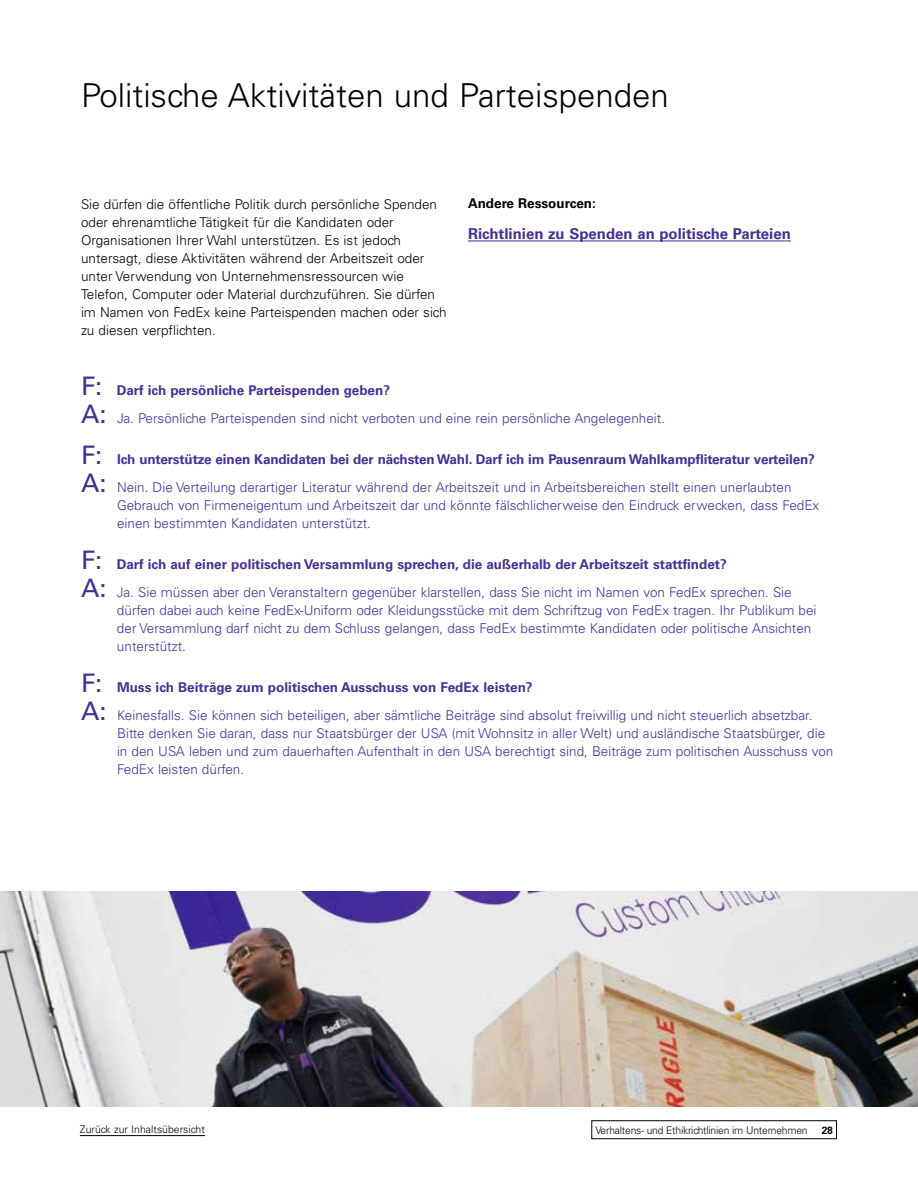
<style>
.page{position:relative;width:918px;height:1188px;background:#fff}
.page>*{position:absolute;margin:0;border:0;box-sizing:border-box;transform-origin:0 0}
.t1{font:300 33px "Univers";color:#000}
.t2{font:700 15px "Univers";color:#472f92}
.t3{font:300 13.5px/18px "Univers";color:#472f92}
.t4{font:300 13.5px/18px "Univers";color:#000}
.t5{font:700 13.5px "Univers";color:#000}
.t6{font:300 10.5px "Univers";letter-spacing:-.02em;color:#000}
.t7{font:300 10.5px "Univers";color:#000}
.t8{font:700 10.5px "Univers";color:#000}
.s1{font-weight:400;font-size:25.5px}
.s2{font-weight:700}
</style>
<div class="page">
<div style="left:592px;top:1121px;width:245px;height:18px;border:1px solid #000"></div>
<hr style="left:80px;top:1135px;width:125px;height:1px;background:#000">
<hr style="left:468px;top:241px;width:323px;height:1px;background:#472f92">
<img style="left:0;top:891px;width:918px;height:216px">
<h1 class="t1" style="left:81px;top:76px;width:589px">Politische Aktivitäten und Parteispenden</h1>
<p class="t4" style="left:81px;top:195px;width:367px">Sie dürfen die öffentliche Politik durch persönliche Spenden oder ehrenamtliche Tätigkeit für die Kandidaten oder Organisationen Ihrer Wahl unterstützen. Es ist jedoch untersagt, diese Aktivitäten während der Arbeitszeit oder unter Verwendung von Unternehmensressourcen wie Telefon, Computer oder Material durchzuführen. Sie dürfen im Namen von FedEx keine Parteispenden machen oder sich zu diesen verpflichten.</p>
<p class="t5" style="left:468px;top:195px;width:129px">Andere Ressourcen:</p>
<p class="t2" style="left:468px;top:225px;width:324px">Richtlinien zu Spenden an politische Parteien</p>
<p class="t3" style="left:81px;top:376px;width:586px;line-height:28.5px"><span class="s1">F:</span> <span class="s2">Darf ich persönliche Parteispenden geben?<br></span><span class="s1">A:</span> Ja. Persönliche Parteispenden sind nicht verboten und eine rein persönliche Angelegenheit.</p>
<p class="t3" style="left:81px;top:445px;width:735px;line-height:28.5px"><span class="s1">F:</span> <span class="s2">Ich unterstütze einen Kandidaten bei der nächsten Wahl. Darf ich im Pausenraum Wahlkampfliteratur verteilen?<br></span><span class="s1">A:</span> Nein. Die Verteilung derartiger Literatur während der Arbeitszeit und in Arbeitsbereichen stellt einen unerlaubten</p>
<p class="t3" style="left:117px;top:496px;width:704px">Gebrauch von Firmeneigentum und Arbeitszeit dar und könnte fälschlicherweise den Eindruck erwecken, dass FedEx einen bestimmten Kandidaten unterstützt.</p>
<p class="t3" style="left:81px;top:550px;width:712px;line-height:28.5px"><span class="s1">F:</span> <span class="s2">Darf ich auf einer politischen Versammlung sprechen, die außerhalb der Arbeitszeit stattfindet?<br></span><span class="s1">A:</span> Ja. Sie müssen aber den Veranstaltern gegenüber klarstellen, dass Sie nicht im Namen von FedEx sprechen. Sie</p>
<p class="t3" style="left:117px;top:601px;width:701px">dürfen dabei auch keine FedEx-Uniform oder Kleidungsstücke mit dem Schriftzug von FedEx tragen. Ihr Publikum bei der Versammlung darf nicht zu dem Schluss gelangen, dass FedEx bestimmte Kandidaten oder politische Ansichten unterstützt.</p>
<p class="t3" style="left:81px;top:673px;width:733px;line-height:28.5px"><span class="s1">F:</span> <span class="s2">Muss ich Beiträge zum politischen Ausschuss von FedEx leisten?<br></span><span class="s1">A:</span> Keinesfalls. Sie können sich beteiligen, aber sämtliche Beiträge sind absolut freiwillig und nicht steuerlich absetzbar.</p>
<p class="t3" style="left:117px;top:724px;width:718px">Bitte denken Sie daran, dass nur Staatsbürger der USA (mit Wohnsitz in aller Welt) und ausländische Staatsbürger, die in den USA leben und zum dauerhaften Aufenthalt in den USA berechtigt sind, Beiträge zum politischen Ausschuss von<br>FedEx leisten dürfen.</p>
<p class="t7" style="left:80px;top:1123px;width:126px">Zurück zur Inhaltsübersicht</p>
<p class="t6" style="left:595px;top:1124px;width:214px">Verhaltens- und Ethikrichtlinien im Unternehmen</p>
<p class="t8" style="left:822px;top:1124px;width:13px">28</p>
</div>
